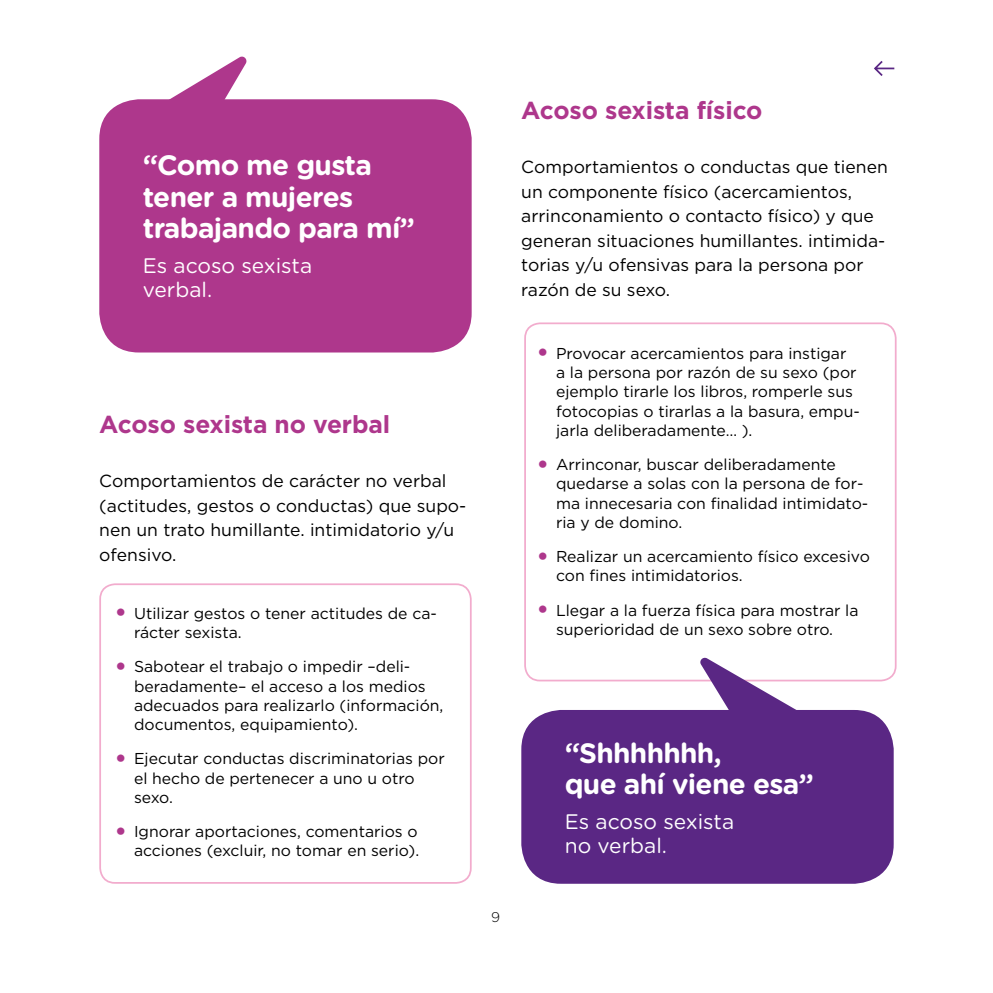
<style>
.page{position:relative;width:993px;height:993px;background:#fff}
.page>*{position:absolute;margin:0;border:0;box-sizing:border-box;transform-origin:0 0}
.t1{font:700 28px/31.5px "Gotham Rounded";letter-spacing:-.025em;color:#fff}
.t2{font:700 24.5px "Gotham";letter-spacing:-.005em;color:#ae378c}
.t3{font:21px/24.5px "Gotham Rounded";color:#fff}
.t4{font:17.5px/24.5px "Gotham";color:#000}
.t5{font:15.75px/19.2px "Gotham";color:#000}
.t6{font:300 14px "Gotham";color:#000}
.s1{font-size:28px;color:#ae378c}
</style>
<div class="page">
<div style="left:524px;top:322px;width:372px;height:359px;border:2px solid #f2accd;border-radius:15px"></div>
<svg style="left:170px;top:56px;width:77px;height:43px"></svg>
<svg style="left:698px;top:657px;width:103px;height:52px"></svg>
<div style="left:99px;top:99px;width:372px;height:253px;background:#ae378c;border-radius:40px"></div>
<div style="left:521px;top:709px;width:372px;height:174px;background:#5a2784;border-radius:40px"></div>
<div style="left:99px;top:583px;width:372px;height:300px;border:2px solid #f2accd;border-radius:15px"></div>
<svg style="left:874px;top:61px;width:21px;height:15px"></svg>
<h1 class="t1" style="left:143px;top:148px;width:274px">“Como me gusta tener a mujeres trabajando para mí”</h1>
<h3 class="t3" style="left:143px;top:252px;width:171px">Es acoso sexista verbal.</h3>
<h2 class="t2" style="left:99px;top:408px;width:292px">Acoso sexista no verbal</h2>
<p class="t4" style="left:99px;top:468px;width:368px">Comportamientos de carácter no verbal (actitudes, gestos o conductas) que supo&shy;nen un trato humillante. intimidatorio y/u ofensivo.</p>
<p class="t5" style="left:134px;top:603px;width:304px;text-indent:-20px"><span class="s1">•</span> Utilizar gestos o tener actitudes de ca&shy;rácter sexista.</p>
<p class="t5" style="left:134px;top:656px;width:311px;text-indent:-20px"><span class="s1">•</span> Sabotear el trabajo o impedir –deli&shy;beradamente– el acceso a los medios adecuados para realizarlo (información, documentos, equipamiento).</p>
<p class="t5" style="left:134px;top:748px;width:312px;text-indent:-20px"><span class="s1">•</span> Ejecutar conductas discriminatorias por el hecho de pertenecer a uno u otro sexo.</p>
<p class="t5" style="left:114px;top:821px;width:306px;text-align:right"><span class="s1">•</span> Ignorar aportaciones, comentarios o acciones (excluir, no tomar en serio).</p>
<h2 class="t2" style="left:521px;top:94px;width:242px">Acoso sexista físico</h2>
<p class="t4" style="left:521px;top:154px;width:368px">Comportamientos o conductas que tienen un componente físico (acercamientos, arrinconamiento o contacto físico) y que generan situaciones humillantes. intimida&shy;torias y/u ofensivas para la persona por razón de su sexo.</p>
<p class="t5" style="left:556px;top:343px;width:305px;text-indent:-20px"><span class="s1">•</span> Provocar acercamientos para instigar<br>a la persona por razón de su sexo (por ejemplo tirarle los libros, romperle sus fotocopias o tirarlas a la basura, empu&shy;jarla deliberadamente… ).</p>
<p class="t5" style="left:556px;top:454px;width:313px;text-indent:-20px"><span class="s1">•</span> Arrinconar, buscar deliberadamente quedarse a solas con la persona de for&shy;ma innecesaria con finalidad intimidato&shy;ria y de domino.</p>
<p class="t5" style="left:556px;top:546px;width:315px;text-indent:-20px"><span class="s1">•</span> Realizar un acercamiento físico excesivo con fines intimidatorios.</p>
<p class="t5" style="left:536px;top:599px;width:324px;text-align:center"><span class="s1">•</span> Llegar a la fuerza física para mostrar la superioridad de un sexo sobre otro.</p>
<p class="t6" style="left:491px;top:908px;width:10px">9</p>
<h1 class="t1" style="left:564px;top:735px;width:250px">“Shhhhhhh,<br>que ahí viene esa”</h1>
<h3 class="t3" style="left:564px;top:807px;width:171px">Es acoso sexista no verbal.</h3>
</div>
